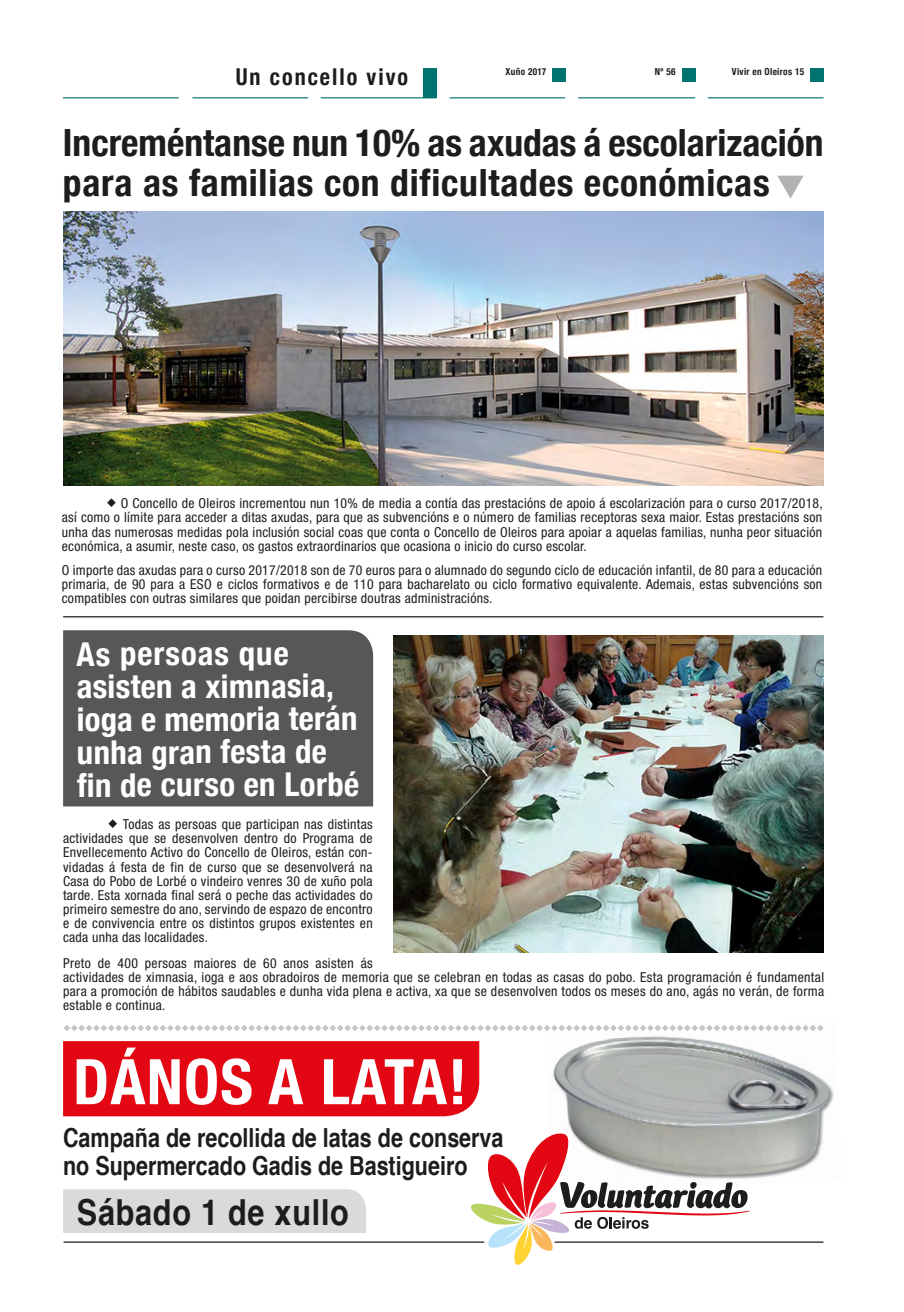
<style>
.page{position:relative;width:904px;height:1312px;background:#fff}
.page>*{position:absolute;margin:0;border:0;box-sizing:border-box;transform-origin:0 0}
.t1{font:700 condensed 62.88px "Helvetica Neue";letter-spacing:.02em;color:#fff}
.t2{font:700 condensed 37.5px/40px "Helvetica Neue";color:#1d1d1b}
.t3{font:700 condensed 35.88px "Helvetica";letter-spacing:.02em;color:#1d1d1b;scale:1.04 1}
.t4{font:700 condensed 32.75px/32.8px "Helvetica Neue";letter-spacing:.005em;color:#fff}
.t5{font:700 condensed 26.25px/28px "Helvetica";color:#1d1d1b}
.t6{font:700 condensed 23.25px "Helvetica Neue";letter-spacing:.09em;color:#1d1d1b;scale:.95 1}
.t7{font:condensed 13.75px/14.1px "Helvetica Neue";letter-spacing:.025em;color:#1d1d1b;text-align:justify}
.t8{font:700 condensed 9.75px "Helvetica Neue";letter-spacing:.035em;color:#1d1d1b;scale:.95 1}
.s1{font-family:"Monotype Sorts";font-stretch:normal;font-size:12px}
</style>
<div class="page">
<div style="left:63px;top:1189px;width:303px;height:43px;background:#dadada"></div>
<div style="left:63px;top:630px;width:310px;height:176px;background:#575756"></div>
<img style="left:63px;top:211px;width:760px;height:274px">
<img style="left:394px;top:635px;width:429px;height:317px">
<img style="left:553px;top:1027px;width:281px;height:152px">
<svg style="left:470px;top:1130px;width:280px;height:134px"></svg>
<svg style="left:777px;top:176px;width:26px;height:22px"></svg>
<hr style="left:63px;top:616px;width:760px;height:1px;background:#1d1d1b">
<svg style="left:64px;top:1024px;width:759px;height:7px"></svg>
<div style="left:63px;top:1041px;width:416px;height:74px;background:#e30613"></div>
<hr style="left:64px;top:1241px;width:420px;height:1px;background:#1d1d1b">
<hr style="left:554px;top:1241px;width:269px;height:1px;background:#1d1d1b">
<hr style="left:707px;top:97px;width:116px;height:1px;background:#007270">
<hr style="left:578px;top:97px;width:117px;height:1px;background:#007270">
<hr style="left:449px;top:97px;width:116px;height:1px;background:#007270">
<hr style="left:321px;top:97px;width:115px;height:1px;background:#007270">
<hr style="left:192px;top:97px;width:116px;height:1px;background:#007270">
<hr style="left:63px;top:97px;width:116px;height:1px;background:#007270">
<div style="left:423px;top:68px;width:13px;height:30px;background:#007270"></div>
<div style="left:682px;top:68px;width:13px;height:13px;background:#007270"></div>
<div style="left:810px;top:68px;width:13px;height:13px;background:#007270"></div>
<div style="left:552px;top:68px;width:13px;height:13px;background:#007270"></div>
<h3 class="t6" style="left:236px;top:57px;width:183px">Un concello vivo</h3>
<p class="t8" style="left:505px;top:64px;width:44px">Xuño 2017</p>
<p class="t8" style="left:655px;top:64px;width:23px">Nº 56</p>
<p class="t8" style="left:732px;top:64px;width:78px">Vivir en Oleiros 15</p>
<h2 class="t2" style="left:63px;top:120px;width:762px">Increméntanse nun 10% as axudas á escolarización para as familias con dificultades económicas</h2>
<p class="t7" style="left:62px;top:496px;width:762px;text-indent:45px"><span class="s1">u</span> O Concello de Oleiros incrementou nun 10% de media a contía das prestacións de apoio á escolarización para o curso 2017/2018, así como o límite para acceder a ditas axudas, para que as subvencións e o número de familias receptoras sexa maior. Estas prestacións son unha das numerosas medidas pola inclusión social coas que conta o Concello de Oleiros para apoiar a aquelas familias, nunha peor situación económica, a asumir, neste caso, os gastos extraordinarios que ocasiona o inicio do curso escolar.</p>
<p class="t7" style="left:62px;top:562px;width:762px">O importe das axudas para o curso 2017/2018 son de 70 euros para o alumnado do segundo ciclo de educación infantil, de 80 para a educación primaria, de 90 para a ESO e ciclos formativos e de 110 para bacharelato ou ciclo formativo equivalente. Ademais, estas subvencións son compatibles con outras similares que poidan percibirse doutras administracións.</p>
<h3 class="t4" style="left:76px;top:634px;width:284px">As persoas que asisten a ximnasia, ioga e memoria terán unha gran festa de fin de curso en Lorbé</h3>
<p class="t7" style="left:63px;top:817px;width:311px;text-indent:45px"><span class="s1">u</span> Todas as persoas que participan nas distintas actividades que se desenvolven dentro do Programa de Envellecemento Activo do Concello de Oleiros, están con&shy;vidadas á festa de fin de curso que se desenvolverá na Casa do Pobo de Lorbé o vindeiro venres 30 de xuño pola tarde. Esta xornada final será o peche das actividades do primeiro semestre do ano, servindo de espazo de encontro e de convivencia entre os distintos grupos existentes en cada unha das localidades.</p>
<p class="t7" style="left:63px;top:955px;width:762px;text-align:left">Preto de 400 persoas maiores de 60 anos asisten ás<br>actividades de ximnasia, ioga e aos obradoiros de memoria que se celebran en todas as casas do pobo. Esta programación é fundamental para a promoción de hábitos saudables e dunha vida plena e activa, xa que se desenvolven todos os meses do ano, agás no verán, de forma estable e continua.</p>
<h1 class="t1" style="left:73px;top:1029px;width:395px">DÁNOS A LATA!</h1>
<h3 class="t5" style="left:63px;top:1122px;width:442px">Campaña de recollida de latas de conserva no Supermercado Gadis de Bastigueiro</h3>
<h3 class="t3" style="left:77px;top:1188px;width:263px">Sábado 1 de xullo</h3>
</div>
